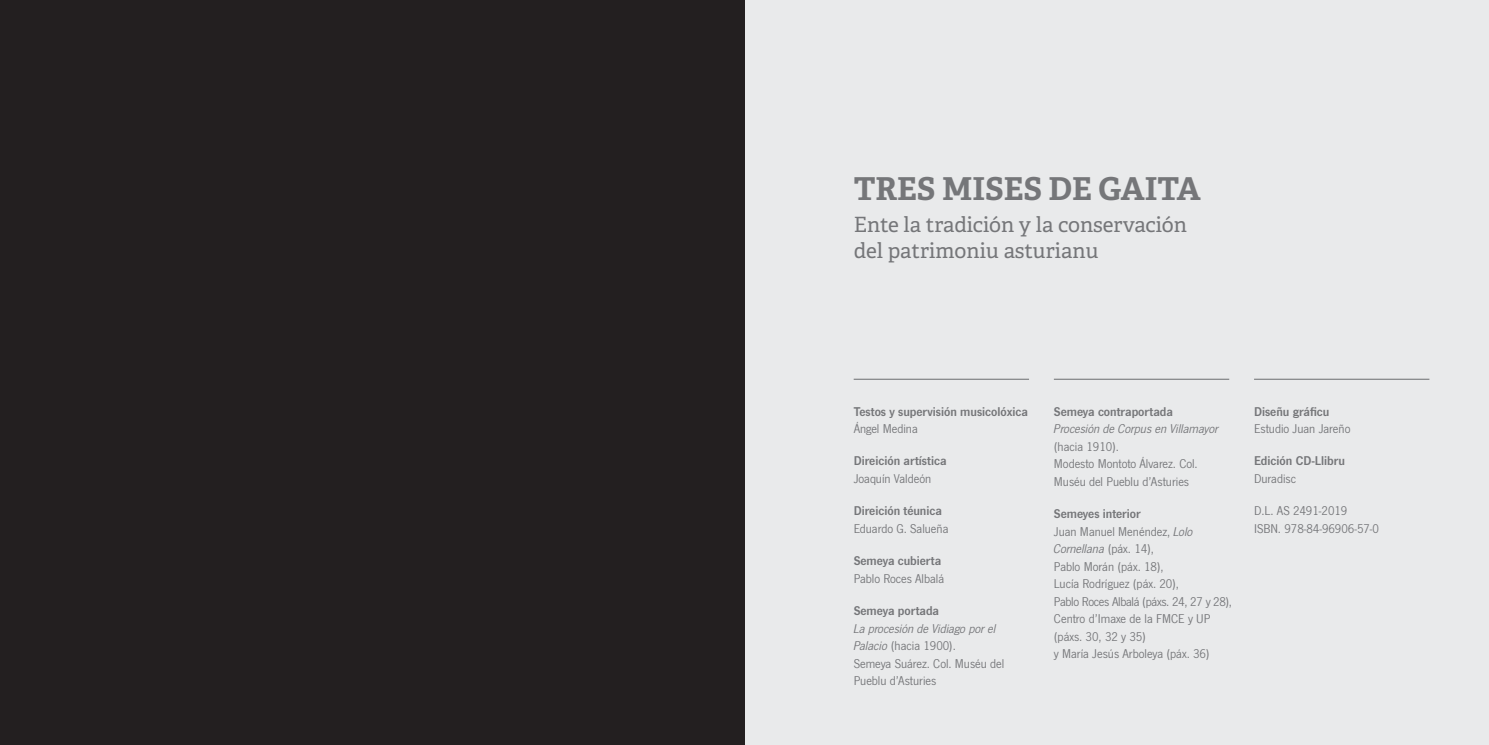
<style>
.page{position:relative;width:1489px;height:745px;background:#fff}
.page>*{position:absolute;margin:0;border:0;box-sizing:border-box;transform-origin:0 0}
.t1{font:700 31.5px "Adelle";color:#757679}
.t2{font:21px/25.2px "Adelle";color:#757679}
.t3{font:13.12px/17.5px "News Got";color:#757679}
.t4{font:13.12px "News Got Dem";color:#757679}
.t5{font:italic 13.12px "News Got";color:#757679}
.s1{font-style:italic}
</style>
<div class="page">
<div style="left:744px;top:0;width:744px;height:744px;background:#e9eaeb"></div>
<div style="left:0;top:0;width:744px;height:744px;background:#231f20"></div>
<hr style="left:853px;top:378px;width:176px;height:1px;background:#757679">
<hr style="left:1053px;top:378px;width:176px;height:1px;background:#757679">
<hr style="left:1253px;top:378px;width:176px;height:1px;background:#757679">
<h1 class="t1" style="left:853px;top:168px;width:348px">TRES MISES DE GAITA</h1>
<h2 class="t2" style="left:853px;top:212px;width:335px">Ente la tradición y la conservación del patrimoniu asturianu</h2>
<p class="t4" style="left:853px;top:403px;width:176px">Testos y supervisión musicolóxica</p>
<p class="t3" style="left:853px;top:420px;width:66px">Ángel Medina</p>
<p class="t4" style="left:853px;top:453px;width:94px">Direición artística</p>
<p class="t3" style="left:853px;top:470px;width:79px">Joaquín Valdeón</p>
<p class="t4" style="left:853px;top:503px;width:90px">Direición téunica</p>
<p class="t3" style="left:853px;top:519px;width:96px">Eduardo G. Salueña</p>
<p class="t4" style="left:853px;top:553px;width:89px">Semeya cubierta</p>
<p class="t3" style="left:853px;top:569px;width:92px">Pablo Roces Albalá</p>
<p class="t4" style="left:853px;top:603px;width:87px">Semeya portada</p>
<p class="t3" style="left:853px;top:619px;width:152px"><span class="s1">La procesión de Vidiago por el<br>Palacio</span> (hacia 1900).<br>Semeya Suárez. Col. Muséu del<br>Pueblu d’Asturies</p>
<p class="t4" style="left:1053px;top:403px;width:121px">Semeya contraportada</p>
<p class="t5" style="left:1053px;top:421px;width:166px">Procesión de Corpus en Villamayor</p>
<p class="t3" style="left:1053px;top:437px;width:145px">(hacia 1910).<br>Modesto Montoto Álvarez. Col.<br>Muséu del Pueblu d’Asturies</p>
<p class="t4" style="left:1053px;top:505px;width:88px">Semeyes interior</p>
<p class="t3" style="left:1053px;top:522px;width:180px">Juan Manuel Menéndez, <span class="s1">Lolo<br>Cornellana</span> (páx. 14),<br>Pablo Morán (páx. 18),<br>Lucía Rodríguez (páx. 20),<br>Pablo Roces Albalá (páxs. 24, 27 y 28),<br>Centro d’Imaxe de la FMCE y UP (páxs. 30, 32 y 35)<br>y María Jesús Arboleya (páx. 36)</p>
<p class="t4" style="left:1253px;top:403px;width:77px">Diseñu gráficu</p>
<p class="t3" style="left:1253px;top:420px;width:98px">Estudio Juan Jareño</p>
<p class="t4" style="left:1253px;top:453px;width:92px">Edición CD-Llibru</p>
<p class="t3" style="left:1253px;top:470px;width:44px">Duradisc</p>
<p class="t3" style="left:1253px;top:502px;width:126px">D.L. AS 2491-2019<br>ISBN. 978-84-96906-57-0</p>
</div>
